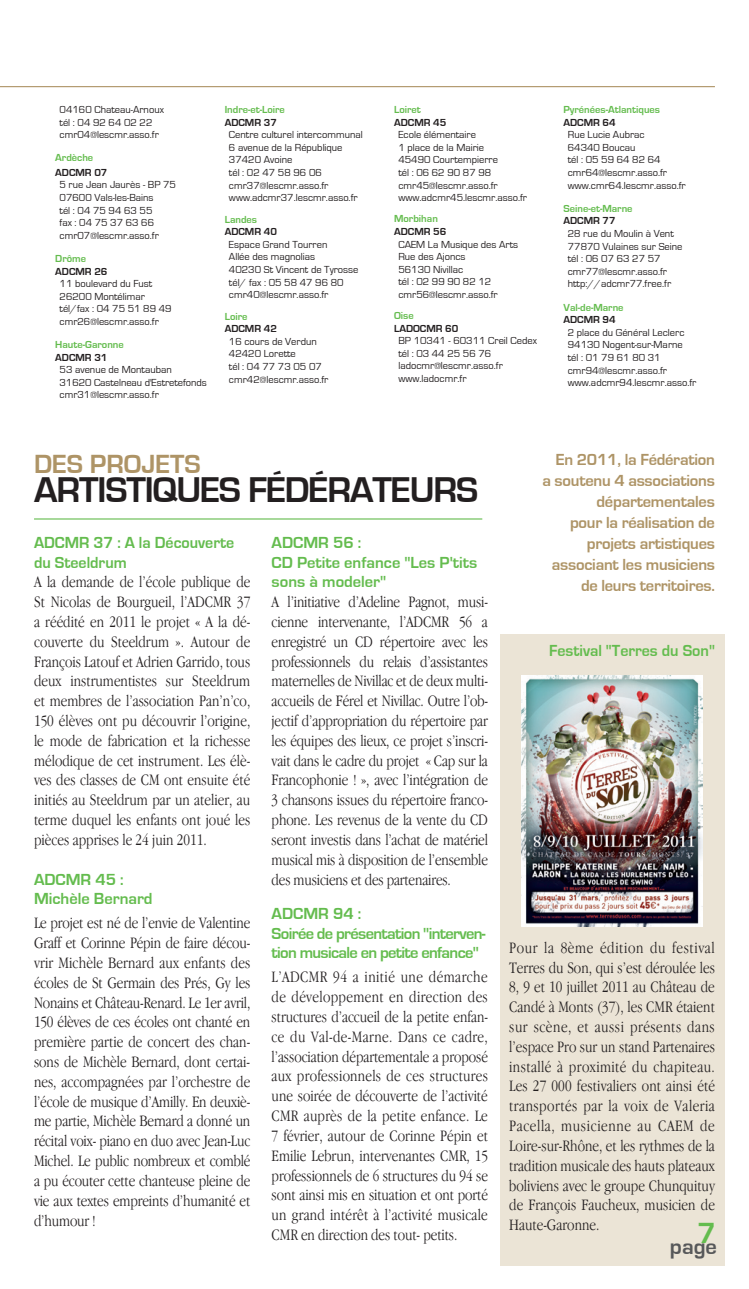
<style>
.page{position:relative;width:749px;height:1289px;background:#fff}
.page>*{position:absolute;margin:0;border:0;box-sizing:border-box;transform-origin:0 0}
.t1{font:700 36.9px "Eurostile";color:#231f20}
.t2{font:700 30px "Eurostile";color:#64bc4e}
.t3{font:700 27px "Eurostile";color:#ae9466}
.t4{font:700 22.5px "Eurostile";color:#57585a}
.t5{font:16.5px/19.8px "Garamond Narrow";letter-spacing:-.005em;color:#231f20;text-align:justify}
.t6{font:700 16.5px/21px "Eurostile";letter-spacing:-.015em;color:#ae9466;text-align:right}
.t7{font:700 16.5px/19.8px "Eurostile";color:#64bc4e}
.t8{font:700 16.5px/19.8px "Eurostile";letter-spacing:-.04em;color:#64bc4e}
.t9{font:10.5px/12.6px "Eurostile";color:#231f20}
.t10{font:700 10.5px "Eurostile";color:#64bc4e}
.t11{font:700 10.5px "Eurostile";color:#231f20}
</style>
<div class="page">
<div style="left:500px;top:634px;width:224px;height:631px;background:#ebe4d6"></div>
<hr style="left:0;top:86px;width:714px;height:1px;background:#ae9466">
<hr style="left:34px;top:518px;width:448px;height:1px;background:#64bc4e">
<img style="left:521px;top:675px;width:181px;height:252px">
<p class="t9" style="left:60px;top:103px;width:106px">04160 Chateau-Arnoux tél : 04 92 64 02 22 cmr04@lescmr.asso.fr</p>
<p class="t10" style="left:55px;top:152px;width:39px">Ardèche</p>
<p class="t11" style="left:55px;top:166px;width:54px">ADCMR 07</p>
<p class="t9" style="left:60px;top:179px;width:118px">5 rue Jean Jaurès - BP 75<br>07600 Vals-les-Bains<br>tél : 04 75 94 63 55<br>fax : 04 75 37 63 66 cmr07@lescmr.asso.fr</p>
<p class="t10" style="left:55px;top:253px;width:32px">Drôme</p>
<p class="t11" style="left:55px;top:265px;width:54px">ADCMR 26</p>
<p class="t9" style="left:60px;top:277px;width:114px">11 boulevard du Fust<br>26200 Montélimar tél/fax : 04 75 51 89 49 cmr26@lescmr.asso.fr</p>
<p class="t10" style="left:55px;top:339px;width:70px">Haute-Garonne</p>
<p class="t11" style="left:55px;top:351px;width:54px">ADCMR 31</p>
<p class="t9" style="left:60px;top:364px;width:149px">53 avenue de Montauban<br>31620 Castelneau d'Estretefonds cmr31@lescmr.asso.fr</p>
<p class="t10" style="left:225px;top:104px;width:62px">Indre-et-Loire</p>
<p class="t11" style="left:225px;top:116px;width:54px">ADCMR 37</p>
<p class="t9" style="left:229px;top:129px;width:135px">Centre culturel intercommunal<br>6 avenue de la République<br>37420 Avoine<br>tél : 02 47 58 96 06 cmr37@lescmr.asso.fr www.adcmr37.lescmr.asso.fr</p>
<p class="t10" style="left:225px;top:213px;width:34px">Landes</p>
<p class="t11" style="left:225px;top:226px;width:54px">ADCMR 40</p>
<p class="t9" style="left:229px;top:238px;width:131px">Espace Grand Tourren<br>Allée des magnolias<br>40230 St Vincent de Tyrosse tél/ fax : 05 58 47 96 80 cmr40@lescmr.asso.fr</p>
<p class="t10" style="left:225px;top:310px;width:24px">Loire</p>
<p class="t11" style="left:225px;top:323px;width:54px">ADCMR 42</p>
<p class="t9" style="left:229px;top:335px;width:101px">16 cours de Verdun<br>42420 Lorette<br>tél : 04 77 73 05 07 cmr42@lescmr.asso.fr</p>
<p class="t10" style="left:394px;top:104px;width:28px">Loiret</p>
<p class="t11" style="left:394px;top:116px;width:54px">ADCMR 45</p>
<p class="t9" style="left:398px;top:129px;width:130px">Ecole élémentaire<br>1 place de la Mairie<br>45490 Courtempierre<br>tél : 06 62 90 87 98 cmr45@lescmr.asso.fr www.adcmr45.lescmr.asso.fr</p>
<p class="t10" style="left:394px;top:213px;width:45px">Morbihan</p>
<p class="t11" style="left:394px;top:226px;width:54px">ADCMR 56</p>
<p class="t9" style="left:398px;top:238px;width:121px">CAEM La Musique des Arts<br>Rue des Ajoncs<br>56130 Nivillac<br>tél : 02 99 90 82 12 cmr56@lescmr.asso.fr</p>
<p class="t10" style="left:394px;top:310px;width:21px">Oise</p>
<p class="t11" style="left:394px;top:322px;width:66px">LADOCMR 60</p>
<p class="t9" style="left:398px;top:334px;width:140px">BP 10341 - 60311 Creil Cedex tél : 03 44 25 56 76 ladocmr@lescmr.asso.fr www.ladocmr.fr</p>
<p class="t10" style="left:563px;top:104px;width:98px">Pyrénées-Atlantiques</p>
<p class="t11" style="left:563px;top:116px;width:54px">ADCMR 64</p>
<p class="t9" style="left:567px;top:129px;width:119px">Rue Lucie Aubrac<br>64340 Boucau<br>tél : 05 59 64 82 64 cmr64@lescmr.asso.fr www.cmr64.lescmr.asso.fr</p>
<p class="t10" style="left:563px;top:203px;width:71px">Seine-et-Marne</p>
<p class="t11" style="left:563px;top:215px;width:54px">ADCMR 77</p>
<p class="t9" style="left:567px;top:227px;width:116px">28 rue du Moulin à Vent<br>77870 Vulaines sur Seine tél : 06 07 63 27 57 cmr77@lescmr.asso.fr http://adcmr77.free.fr</p>
<p class="t10" style="left:563px;top:301px;width:61px">Val-de-Marne</p>
<p class="t11" style="left:563px;top:314px;width:54px">ADCMR 94</p>
<p class="t9" style="left:567px;top:326px;width:130px">2 place du Général Leclerc<br>94130 Nogent-sur-Marne<br>tél : 01 79 61 80 31 cmr94@lescmr.asso.fr www.adcmr94.lescmr.asso.fr</p>
<h3 class="t3" style="left:34px;top:449px;width:89px">Des Projets</h3>
<h1 class="t1" style="left:34px;top:470px;width:39px">Artisti</h1>
<h1 class="t1" style="left:153px;top:470px;width:46px">ques</h1>
<h1 class="t1" style="left:248px;top:470px;width:40px">Fédérateurs</h1>
<p class="t7" style="left:34px;top:532px;width:202px">ADCMR 37 : A la Découverte du Steeldrum</p>
<p class="t5" style="left:34px;top:572px;width:218px">A la demande de l’école publique de St Nicolas de Bourgueil, l’ADCMR 37 a réédité en 2011 le projet « A la dé&shy;couverte du Steeldrum ». Autour de François Latouf et Adrien Garrido, tous deux instrumentistes sur Steeldrum et membres de l’association Pan’n’co, 150 élèves ont pu découvrir l’origine, le mode de fabrication et la richesse mélodique de cet instrument. Les élè&shy;ves des classes de CM ont ensuite été initiés au Steeldrum par un atelier, au terme duquel les enfants ont joué les pièces apprises le 24 juin 2011.</p>
<p class="t7" style="left:34px;top:869px;width:120px">ADCMR 45 :<br>Michèle Bernard</p>
<p class="t5" style="left:34px;top:913px;width:218px">Le projet est né de l’envie de Valentine Graff et Corinne Pépin de faire décou&shy;vrir Michèle Bernard aux enfants des écoles de St Germain des Prés, Gy les Nonains et Château-Renard. Le 1er avril, 150 élèves de ces écoles ont chanté en première partie de concert des chan&shy;sons de Michèle Bernard, dont certai&shy;nes, accompagnées par l’orchestre de l’école de musique d’Amilly. En deuxiè&shy;me partie, Michèle Bernard a donné un récital voix- piano en duo avec Jean-Luc Michel. Le public nombreux et comblé a pu écouter cette chanteuse pleine de vie aux textes empreints d’humanité et d’humour !</p>
<p class="t7" style="left:271px;top:532px;width:207px">ADCMR 56 :<br>CD Petite enfance "Les P'tits sons à modeler"</p>
<p class="t5" style="left:271px;top:592px;width:218px">A l’initiative d’Adeline Pagnot, musi&shy;cienne intervenante, l’ADCMR 56 a enregistré un CD répertoire avec les professionnels du relais d’assistantes maternelles de Nivillac et de deux multi&shy;accueils de Férel et Nivillac. Outre l’ob&shy;jectif d’appropriation du répertoire par les équipes des lieux, ce projet s’inscri&shy;vait dans le cadre du projet « Cap sur la Francophonie ! », avec l’intégration de 3 chansons issues du répertoire franco&shy;phone. Les revenus de la vente du CD seront investis dans l’achat de matériel musical mis à disposition de l’ensemble des musiciens et des partenaires.</p>
<p class="t8" style="left:271px;top:903px;width:215px">ADCMR 94 :<br>Soirée de présentation "interven&shy;tion musicale en petite enfance"</p>
<p class="t5" style="left:271px;top:967px;width:218px">L’ADCMR 94 a initié une démarche de développement en direction des structures d’accueil de la petite enfan&shy;ce du Val-de-Marne. Dans ce cadre, l’association départementale a proposé aux professionnels de ces structures une soirée de découverte de l’activité CMR auprès de la petite enfance. Le 7 février, autour de Corinne Pépin et Emilie Lebrun, intervenantes CMR, 15 professionnels de 6 structures du 94 se sont ainsi mis en situation et ont porté un grand intérêt à l’activité musicale CMR en direction des tout- petits.</p>
<p class="t6" style="left:542px;top:449px;width:174px">En 2011, la Fédération<br>a soutenu 4 associations départementales<br>pour la réalisation de projets artistiques associant les musiciens de leurs territoires.</p>
<p class="t7" style="left:549px;top:641px;width:167px">Festival "Terres du Son"</p>
<p class="t5" style="left:509px;top:937px;width:207px">Pour la 8ème édition du festival Terres du Son, qui s’est déroulée les 8, 9 et 10 juillet 2011 au Château de Candé à Monts (37), les CMR étaient sur scène, et aussi présents dans l’espace Pro sur un stand Partenaires installé à proximité du chapiteau.<br>Les 27 000 festivaliers ont ainsi été transportés par la voix de Valeria Pacella, musicienne au CAEM de Loire-sur-Rhône, et les rythmes de la tradition musicale des hauts plateaux boliviens avec le groupe Chunquituy de François Faucheux, musicien de Haute-Garonne.</p>
<h2 class="t2" style="left:697px;top:1216px;width:20px">7</h2>
<h3 class="t4" style="left:669px;top:1233px;width:49px">page</h3>
</div>
